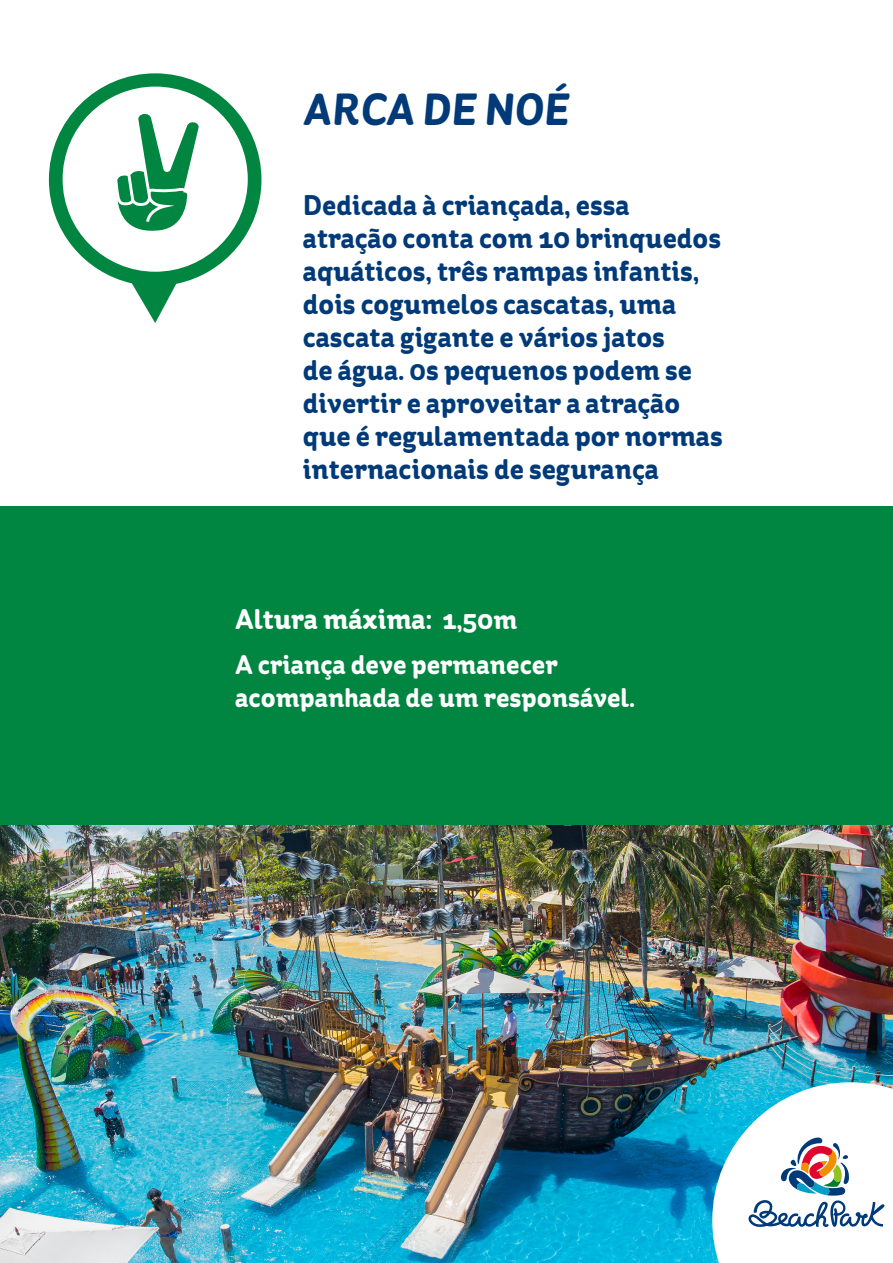
<style>
.page{position:relative;width:893px;height:1263px;background:#fff}
.page>*{position:absolute;margin:0;border:0;box-sizing:border-box;transform-origin:0 0}
.t1{font:italic 700 45px "St Ryde";color:#003a78}
.t2{font:700 28.5px/33px "St Ryde";color:#003a78}
.t3{font:700 28.5px "St Ryde";color:#fff}
.t4{font:700 27px/33px "St Ryde";color:#fff}
.s1{font-size:27px}
</style>
<div class="page">
<img style="left:0;top:825px;width:893px;height:438px">
<div style="left:0;top:506px;width:893px;height:319px;background:#008640"></div>
<svg style="left:712px;top:1082px;width:181px;height:181px"></svg>
<svg style="left:49px;top:73px;width:212px;height:250px"></svg>
<svg style="left:117px;top:114px;width:82px;height:118px"></svg>
<p class="t1" style="left:303px;top:83px;width:263px">ARCA DE NOÉ</p>
<p class="t2" style="left:303px;top:190px;width:421px">Dedicada à criançada, essa atração conta com 10 brinquedos aquáticos, três rampas infantis, dois cogumelos cascatas, uma cascata gigante e vários jatos<br>de água. Os pequenos podem se divertir e aproveitar a atração que é regulamentada por normas internacionais de segurança</p>
<p class="t3" style="left:235px;top:602px;width:284px">Altura máxima: <span class="s1">1,50m</span></p>
<p class="t4" style="left:235px;top:649px;width:401px">A criança deve permanecer acompanhada de um responsável.</p>
</div>
